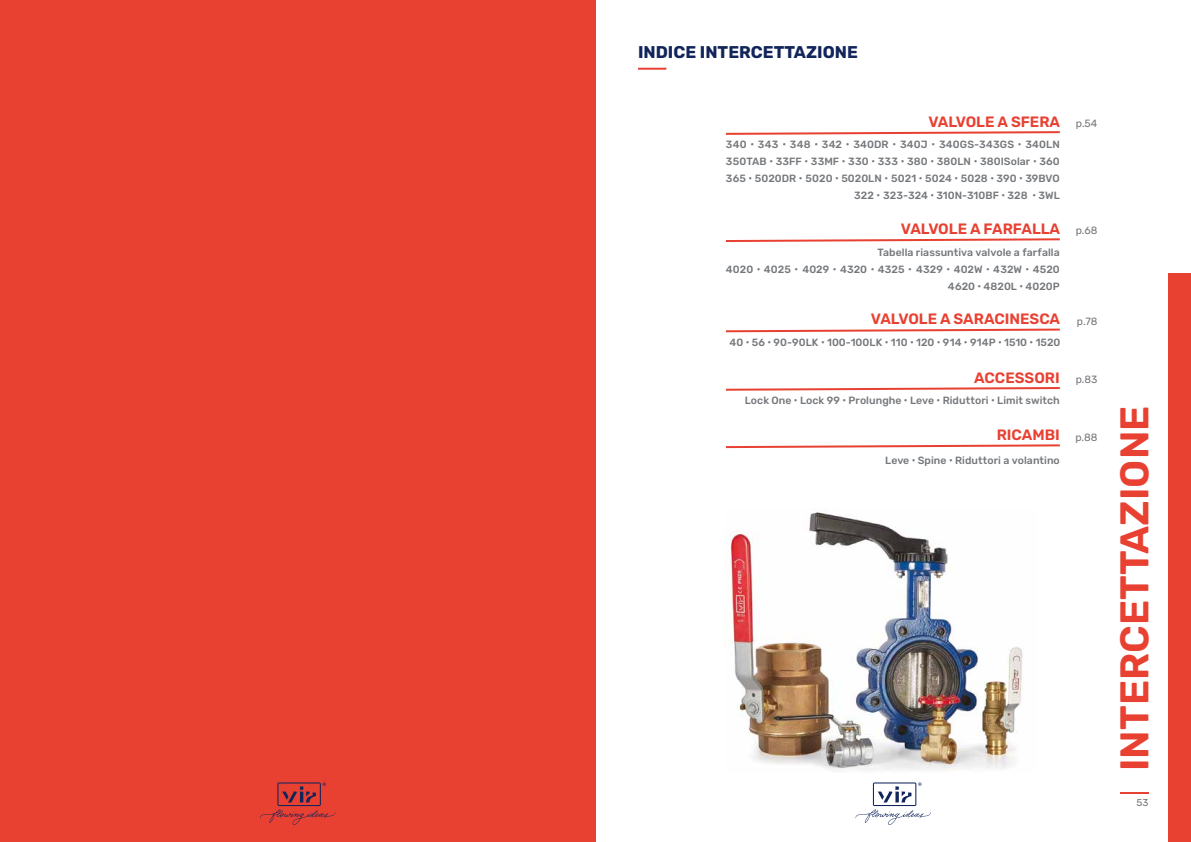
<style>
.page{position:relative;width:1191px;height:842px;background:#fff}
.page>*{position:absolute;margin:0;border:0;box-sizing:border-box;transform-origin:0 0}
.t1{font:600 40px "Rubik";color:#e84132}
.t2{font:700 17px "Rubik";color:#11255b}
.t3{font:600 15px "Rubik";color:#e84132}
.t4{font:500 10.5px/17px "Rubik";letter-spacing:.005em;color:#74777b;text-align:right}
.t5{font:10.5px "Rubik";color:#74777b}
.t6{font:10px "Rubik";color:#74777b}
.s1{font-family:"Helvetica";font-weight:700}
</style>
<div class="page">
<svg style="left:855px;top:782px;width:76px;height:43px"></svg>
<div style="left:0;top:0;width:595px;height:842px;background:#e84132"></div>
<svg style="left:260px;top:782px;width:75px;height:43px"></svg>
<div style="left:1168px;top:274px;width:23px;height:568px;background:#e84132"></div>
<hr style="left:1120px;top:792px;width:28px;height:2px;background:#e84132">
<hr style="left:638px;top:68px;width:28px;height:2px;background:#e84132">
<img style="left:724px;top:512px;width:299px;height:259px">
<svg style="left:725px;top:131px;width:335px;height:4px"></svg>
<svg style="left:725px;top:238px;width:335px;height:4px"></svg>
<svg style="left:725px;top:328px;width:335px;height:5px"></svg>
<svg style="left:725px;top:387px;width:335px;height:4px"></svg>
<svg style="left:725px;top:444px;width:335px;height:5px"></svg>
<h2 class="t2" style="left:638px;top:43px;width:221px">INDICE INTERCETTAZIONE</h2>
<h3 class="t3" style="left:928px;top:113px;width:133px">VALVOLE A SFERA</h3>
<p class="t4" style="left:726px;top:136px;width:335px">340 <span class="s1">•</span> 343 <span class="s1">•</span> 348 <span class="s1">•</span> 342 <span class="s1">•</span> 340DR <span class="s1">•</span> 340J <span class="s1">•</span> 340GS-343GS <span class="s1">•</span> 340LN 350TAB <span class="s1">•</span> 33FF <span class="s1">•</span> 33MF <span class="s1">•</span> 330 <span class="s1">•</span> 333 <span class="s1">•</span> 380 <span class="s1">•</span> 380LN <span class="s1">•</span> 380ISolar <span class="s1">•</span> 360<br>365 <span class="s1">•</span> 5020DR <span class="s1">•</span> 5020 <span class="s1">•</span> 5020LN <span class="s1">•</span> 5021 <span class="s1">•</span> 5024 <span class="s1">•</span> 5028 <span class="s1">•</span> 390 <span class="s1">•</span> 39BVO 322 <span class="s1">•</span> 323-324 <span class="s1">•</span> 310N-310BF <span class="s1">•</span> 328 <span class="s1">•</span> 3WL</p>
<h3 class="t3" style="left:901px;top:220px;width:161px">VALVOLE A FARFALLA</h3>
<p class="t4" style="left:726px;top:244px;width:335px">Tabella riassuntiva valvole a farfalla<br>4020 <span class="s1">•</span> 4025 <span class="s1">•</span> 4029 <span class="s1">•</span> 4320 <span class="s1">•</span> 4325 <span class="s1">•</span> 4329 <span class="s1">•</span> 402W <span class="s1">•</span> 432W <span class="s1">•</span> 4520<br>4620 <span class="s1">•</span> 4820L <span class="s1">•</span> 4020P</p>
<h3 class="t3" style="left:871px;top:310px;width:191px">VALVOLE A SARACINESCA</h3>
<p class="t4" style="left:729px;top:334px;width:333px">40 <span class="s1">•</span> 56 <span class="s1">•</span> 90-90LK <span class="s1">•</span> 100-100LK <span class="s1">•</span> 110 <span class="s1">•</span> 120 <span class="s1">•</span> 914 <span class="s1">•</span> 914P <span class="s1">•</span> 1510 <span class="s1">•</span> 1520</p>
<h3 class="t3" style="left:974px;top:369px;width:87px">ACCESSORI</h3>
<p class="t4" style="left:744px;top:392px;width:316px">Lock One <span class="s1">•</span> Lock 99 <span class="s1">•</span> Prolunghe <span class="s1">•</span> Leve <span class="s1">•</span> Riduttori <span class="s1">•</span> Limit switch</p>
<h3 class="t3" style="left:996px;top:426px;width:65px">RICAMBI</h3>
<p class="t4" style="left:885px;top:452px;width:176px">Leve <span class="s1">•</span> Spine <span class="s1">•</span> Riduttori a volantino</p>
<p class="t5" style="left:1075px;top:118px;width:23px">p.54</p>
<p class="t5" style="left:1075px;top:225px;width:23px">p.68</p>
<p class="t5" style="left:1076px;top:315px;width:22px">p.78</p>
<p class="t5" style="left:1075px;top:373px;width:23px">p.83</p>
<p class="t5" style="left:1075px;top:431px;width:24px">p.88</p>
<h1 class="t1" style="left:1111px;top:771px;width:367px;rotate:-90deg">INTERCETTAZIONE</h1>
<p class="t6" style="left:1136px;top:797px;width:13px">53</p>
</div>
